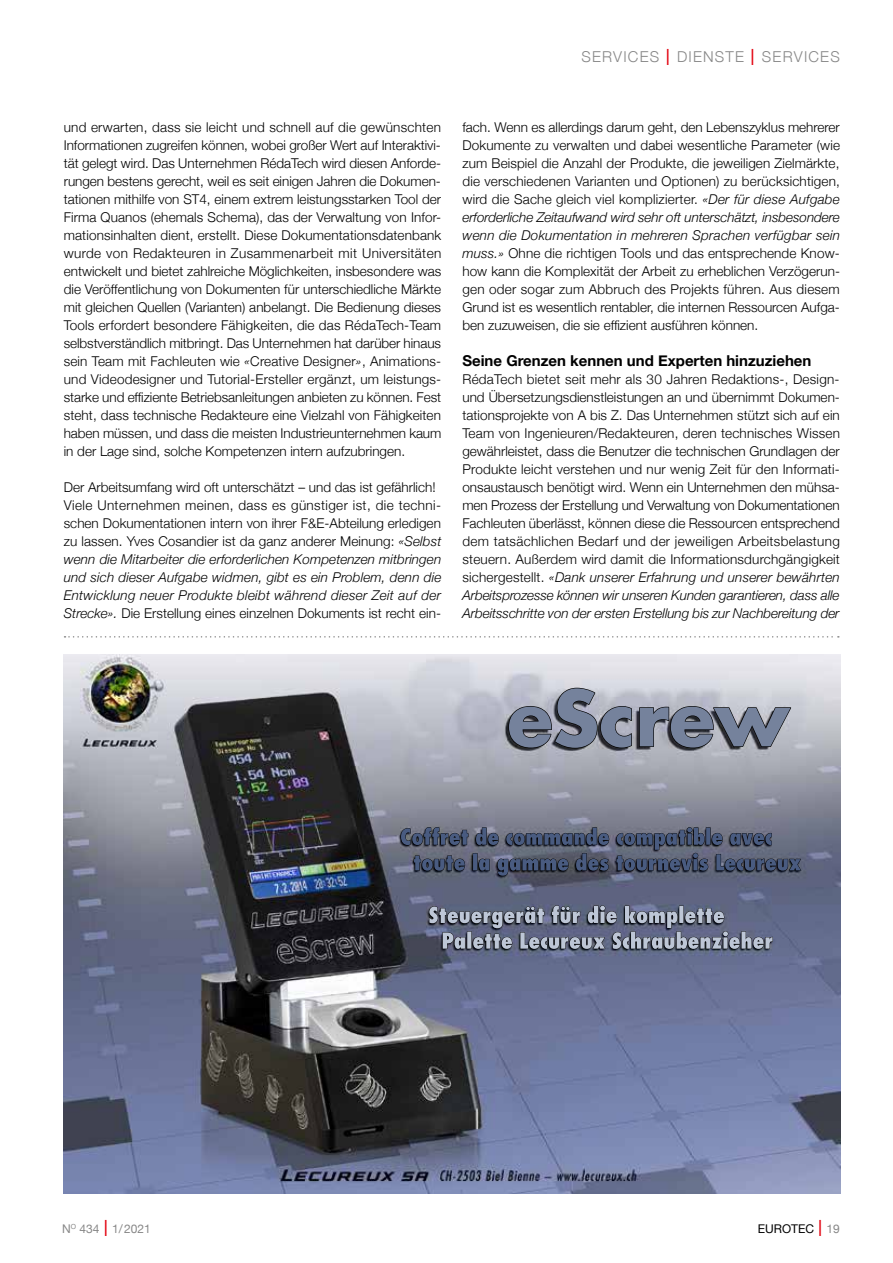
<style>
.page{position:relative;width:893px;height:1263px;background:#fff}
.page>*{position:absolute;margin:0;border:0;box-sizing:border-box;transform-origin:0 0}
.t1{font:700 15px "Helvetica Neue";color:#000}
.t2{font:300 15px "Helvetica Neue";letter-spacing:.08em;color:#878787}
.t3{font:300 13.5px/18px "Helvetica Neue";color:#000;text-align:justify}
.t4{font:12px "Helvetica Neue";color:#878787}
.t5{font:12px "Helvetica Neue";color:#000}
.s1{font-stretch:condensed;font-size:22.5px;color:#e30613}
.s2{font-style:italic}
.s3{font-weight:300;font-stretch:condensed;font-size:22.5px;color:#e30613}
.s4{color:#878787}
</style>
<div class="page">
<img style="left:63px;top:654px;width:778px;height:539px">
<img style="left:508px;top:688px;width:206px;height:60px">
<img style="left:429px;top:905px;width:255px;height:18px">
<img style="left:424px;top:827px;width:287px;height:18px">
<svg style="left:65px;top:636px;width:774px;height:1px"></svg>
<p class="t2" style="left:581px;top:44px;width:260px">SERVICES <span class="s1">I</span> DIENSTE <span class="s1">I</span> SERVICES</p>
<p class="t3" style="left:64px;top:117px;width:379px">und erwarten, dass sie leicht und schnell auf die gewünschten Informationen zugreifen können, wobei großer Wert auf Interaktivi&shy;tät gelegt wird. Das Unternehmen RédaTech wird diesen Anforde&shy;rungen bestens gerecht, weil es seit einigen Jahren die Dokumen&shy;tationen mithilfe von ST4, einem extrem leistungsstarken Tool der Firma Quanos (ehemals Schema), das der Verwaltung von Infor&shy;mationsinhalten dient, erstellt. Diese Dokumentationsdatenbank wurde von Redakteuren in Zusammenarbeit mit Universitäten entwickelt und bietet zahlreiche Möglichkeiten, insbesondere was die Veröffentlichung von Dokumenten für unterschiedliche Märkte mit gleichen Quellen (Varianten) anbelangt. Die Bedienung dieses Tools erfordert besondere Fähigkeiten, die das RédaTech-Team selbstverständlich mitbringt. Das Unternehmen hat darüber hinaus sein Team mit Fachleuten wie <span class="s2">«</span>Creative Designer<span class="s2">»</span>, Animations&shy;und Videodesigner und Tutorial-Ersteller ergänzt, um leistungs&shy;starke und effiziente Betriebsanleitungen anbieten zu können. Fest steht, dass technische Redakteure eine Vielzahl von Fähigkeiten haben müssen, und dass die meisten Industrieunternehmen kaum in der Lage sind, solche Kompetenzen intern aufzubringen.</p>
<p class="t3" style="left:64px;top:477px;width:379px;text-align:left">Der Arbeitsumfang wird oft unterschätzt – und das ist gefährlich!<br>Viele Unternehmen meinen, dass es günstiger ist, die techni&shy;schen Dokumentationen intern von ihrer F&amp;E-Abteilung erledigen zu lassen. Yves Cosandier ist da ganz anderer Meinung: <span class="s2">«Selbst wenn die Mitarbeiter die erforderlichen Kompetenzen mitbringen und sich dieser Aufgabe widmen, gibt es ein Problem, denn die Entwicklung neuer Produkte bleibt während dieser Zeit auf der Strecke».</span> Die Erstellung eines einzelnen Dokuments ist recht ein-</p>
<p class="t3" style="left:462px;top:117px;width:379px">fach. Wenn es allerdings darum geht, den Lebenszyklus mehrerer Dokumente zu verwalten und dabei wesentliche Parameter (wie zum Beispiel die Anzahl der Produkte, die jeweiligen Zielmärkte, die verschiedenen Varianten und Optionen) zu berücksichtigen, wird die Sache gleich viel komplizierter. <span class="s2">«Der für diese Aufgabe erforderliche Zeitaufwand wird sehr oft unterschätzt, insbesondere wenn die Dokumentation in mehreren Sprachen verfügbar sein muss.»</span> Ohne die richtigen Tools und das entsprechende Know&shy;how kann die Komplexität der Arbeit zu erheblichen Verzögerun&shy;gen oder sogar zum Abbruch des Projekts führen. Aus diesem Grund ist es wesentlich rentabler, die internen Ressourcen Aufga&shy;ben zuzuweisen, die sie effizient ausführen können.</p>
<p class="t1" style="left:462px;top:349px;width:350px">Seine Grenzen kennen und Experten hinzuziehen</p>
<p class="t3" style="left:462px;top:369px;width:379px">RédaTech bietet seit mehr als 30 Jahren Redaktions-, Design&shy;und Übersetzungsdienstleistungen an und übernimmt Dokumen&shy;tationsprojekte von A bis Z. Das Unternehmen stützt sich auf ein Team von Ingenieuren/Redakteuren, deren technisches Wissen gewährleistet, dass die Benutzer die technischen Grundlagen der Produkte leicht verstehen und nur wenig Zeit für den Informati&shy;onsaustausch benötigt wird. Wenn ein Unternehmen den mühsa&shy;men Prozess der Erstellung und Verwaltung von Dokumentationen Fachleuten überlässt, können diese die Ressourcen entsprechend dem tatsächlichen Bedarf und der jeweiligen Arbeitsbelastung steuern. Außerdem wird damit die Informationsdurchgängigkeit sichergestellt. <span class="s2">«Dank unserer Erfahrung und unserer bewährten Arbeitsprozesse können wir unseren Kunden garantieren, dass alle Arbeitsschritte von der ersten Erstellung bis zur Nachbereitung der</span></p>
<p class="t4" style="left:62px;top:1220px;width:90px">N<sup>O</sup> 434 <span class="s3">I</span> 1/2021</p>
<p class="t5" style="left:758px;top:1220px;width:84px">EUROTEC <span class="s3">I</span> <span class="s4">19</span></p>
</div>
